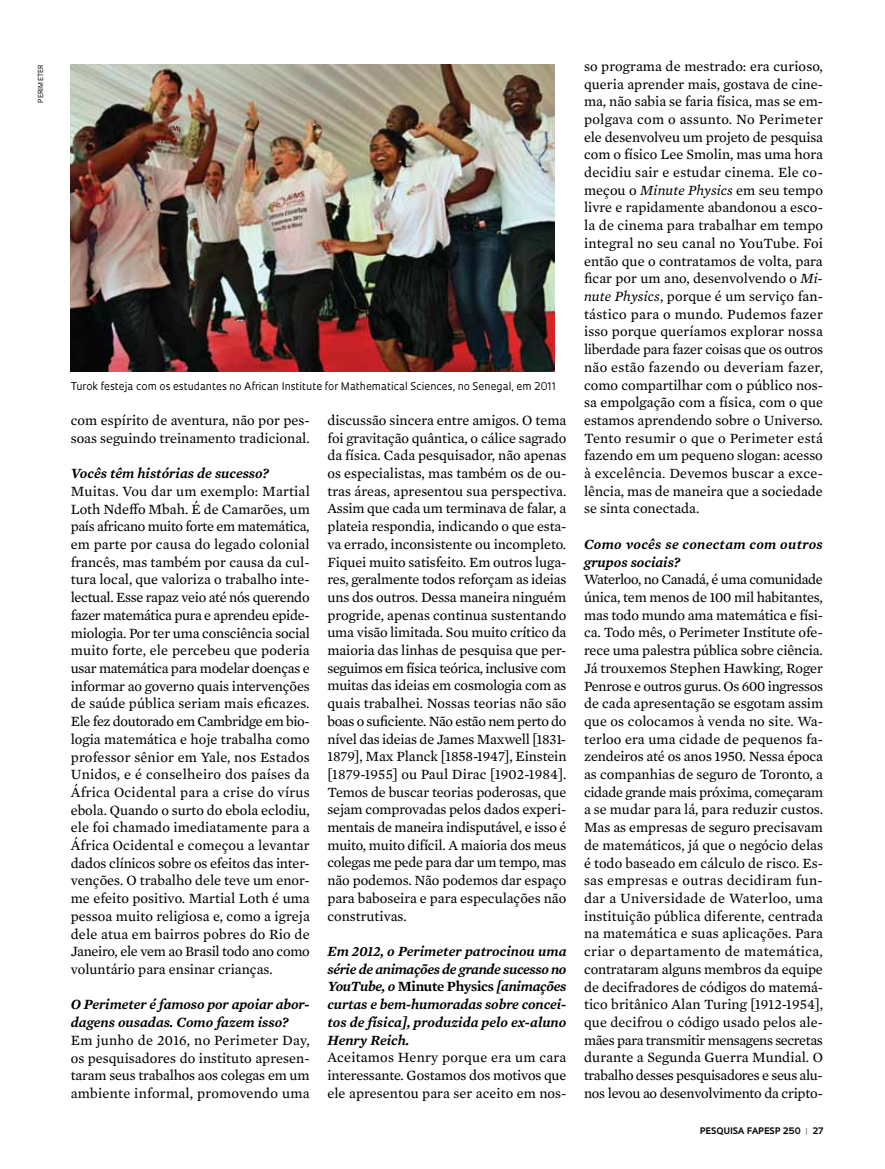
<style>
.page{position:relative;width:885px;height:1169px;background:#fff}
.page>*{position:absolute;margin:0;border:0;box-sizing:border-box;transform-origin:0 0}
.t1{font:14.4px/17.7px "Mercury Text G2";color:#000;text-align:justify}
.t2{font:italic 600 14.4px/17.7px "Mercury Text G2";color:#000}
.t3{font:italic 600 14.4px/17.7px "Mercury Text G2";letter-spacing:.02em;color:#000}
.t4{font:10.35px "Oculum";color:#000}
.t5{font:700 8.7px "Oculum";letter-spacing:.01em;color:#000}
.t6{font:6.75px "Oculum";letter-spacing:.02em;color:#000}
.s1{font-style:normal}
.s2{font-style:italic}
.s3{color:#939598}
</style>
<div class="page">
<img style="left:71px;top:64px;width:484px;height:307px">
<p class="t6" style="left:36px;top:102px;width:40px;rotate:-90deg">peri meter</p>
<p class="t4" style="left:71px;top:379px;width:487px">Turok festeja com os estudantes no African Institute for Mathematical Sciences, no Senegal, em 2011</p>
<p class="t1" style="left:71px;top:411px;width:240px">com espírito de aventura, não por pes&shy;soas seguindo treinamento tradicional.</p>
<p class="t2" style="left:71px;top:464px;width:200px">Vocês têm histórias de sucesso?</p>
<p class="t1" style="left:71px;top:481px;width:241px">Muitas. Vou dar um exemplo: Martial Loth Ndeffo Mbah. É de Camarões, um país africano muito forte em matemática, em parte por causa do legado colonial francês, mas também por causa da cul&shy;tura local, que valoriza o trabalho inte&shy;lectual. Esse rapaz veio até nós querendo fazer matemática pura e aprendeu epide&shy;miologia. Por ter uma consciência social muito forte, ele percebeu que poderia usar matemática para modelar doenças e informar ao governo quais intervenções de saúde pública seriam mais eficazes.<br>Ele fez doutorado em Cambridge em bio&shy;logia matemática e hoje trabalha como professor sênior em Yale, nos Estados Unidos, e é conselheiro dos países da África Ocidental para a crise do vírus ebola. Quando o surto do ebola eclodiu, ele foi chamado imediatamente para a África Ocidental e começou a levantar dados clínicos sobre os efeitos das inter&shy;venções. O trabalho dele teve um enor&shy;me efeito positivo. Martial Loth é uma pessoa muito religiosa e, como a igreja dele atua em bairros pobres do Rio de Janeiro, ele vem ao Brasil todo ano como voluntário para ensinar crianças.</p>
<p class="t2" style="left:71px;top:995px;width:240px">O Perimeter é famoso por apoiar abor&shy;dagens ousadas. Como fazem isso?</p>
<p class="t1" style="left:71px;top:1030px;width:240px">Em junho de 2016, no Perimeter Day, os pesquisadores do instituto apresen&shy;taram seus trabalhos aos colegas em um ambiente informal, promovendo uma</p>
<p class="t1" style="left:327px;top:410px;width:241px">discussão sincera entre amigos. O tema foi gravitação quântica, o cálice sagrado da física. Cada pesquisador, não apenas os especialistas, mas também os de ou&shy;tras áreas, apresentou sua perspectiva.<br>Assim que cada um terminava de falar, a plateia respondia, indicando o que esta&shy;va errado, inconsistente ou incompleto.<br>Fiquei muito satisfeito. Em outros luga&shy;res, geralmente todos reforçam as ideias uns dos outros. Dessa maneira ninguém progride, apenas continua sustentando uma visão limitada. Sou muito crítico da maioria das linhas de pesquisa que per&shy;seguimos em física teórica, inclusive com muitas das ideias em cosmologia com as quais trabalhei. Nossas teorias não são boas o suficiente. Não estão nem perto do nível das ideias de James Maxwell [1831- 1879], Max Planck [1858-1947], Einstein [1879-1955] ou Paul Dirac [1902-1984].<br>Temos de buscar teorias poderosas, que sejam comprovadas pelos dados experi&shy;mentais de maneira indisputável, e isso é muito, muito difícil. A maioria dos meus colegas me pede para dar um tempo, mas não podemos. Não podemos dar espaço para baboseira e para especulações não construtivas.</p>
<p class="t2" style="left:327px;top:941px;width:241px;text-align:justify">Em 2012, o Perimeter patrocinou uma série de animações de grande sucesso no YouTube, o <span class="s1">Minute Physics</span> [animações curtas e bem-humoradas sobre concei&shy;tos de física], produzida pelo ex-aluno Henry Reich.</p>
<p class="t1" style="left:327px;top:1047px;width:241px">Aceitamos Henry porque era um cara interessante. Gostamos dos motivos que ele apresentou para ser aceito em nos-</p>
<p class="t1" style="left:584px;top:56px;width:241px">so programa de mestrado: era curioso, queria aprender mais, gostava de cine&shy;ma, não sabia se faria física, mas se em&shy;polgava com o assunto. No Perimeter ele desenvolveu um projeto de pesquisa com o físico Lee Smolin, mas uma hora decidiu sair e estudar cinema. Ele co&shy;meçou o <span class="s2">Minute Physics</span> em seu tempo livre e rapidamente abandonou a esco&shy;la de cinema para trabalhar em tempo integral no seu canal no YouTube. Foi então que o contratamos de volta, para ficar por um ano, desenvolvendo o <span class="s2">Mi&shy;nute Physics</span>, porque é um serviço fan&shy;tástico para o mundo. Pudemos fazer isso porque queríamos explorar nossa liberdade para fazer coisas que os outros não estão fazendo ou deveriam fazer, como compartilhar com o público nos&shy;sa empolgação com a física, com o que estamos aprendendo sobre o Universo.<br>Tento resumir o que o Perimeter está fazendo em um pequeno slogan: acesso à excelência. Devemos buscar a exce&shy;lência, mas de maneira que a sociedade se sinta conectada.</p>
<p class="t3" style="left:584px;top:534px;width:240px">Como vocês se conectam com outros grupos sociais?</p>
<p class="t1" style="left:584px;top:570px;width:241px">Waterloo, no Canadá, é uma comunidade única, tem menos de 100 mil habitantes, mas todo mundo ama matemática e físi&shy;ca. Todo mês, o Perimeter Institute ofe&shy;rece uma palestra pública sobre ciência.<br>Já trouxemos Stephen Hawking, Roger Penrose e outros gurus. Os 600 ingressos de cada apresentação se esgotam assim que os colocamos à venda no site. Wa&shy;terloo era uma cidade de pequenos fa&shy;zendeiros até os anos 1950. Nessa época as companhias de seguro de Toronto, a cidade grande mais próxima, começaram a se mudar para lá, para reduzir custos.<br>Mas as empresas de seguro precisavam de matemáticos, já que o negócio delas é todo baseado em cálculo de risco. Es&shy;sas empresas e outras decidiram fun&shy;dar a Universidade de Waterloo, uma instituição pública diferente, centrada na matemática e suas aplicações. Para criar o departamento de matemática, contrataram alguns membros da equipe de decifradores de códigos do matemá&shy;tico britânico Alan Turing [1912-1954], que decifrou o código usado pelos ale&shy;mães para transmitir mensagens secretas durante a Segunda Guerra Mundial. O trabalho desses pesquisadores e seus alu&shy;nos levou ao desenvolvimento da cripto-</p>
<p class="t5" style="left:700px;top:1124px;width:36px">PESQUISA</p>
<p class="t5" style="left:747px;top:1124px;width:78px">FAPESP 250 <span class="s3">|</span> 27</p>
</div>
